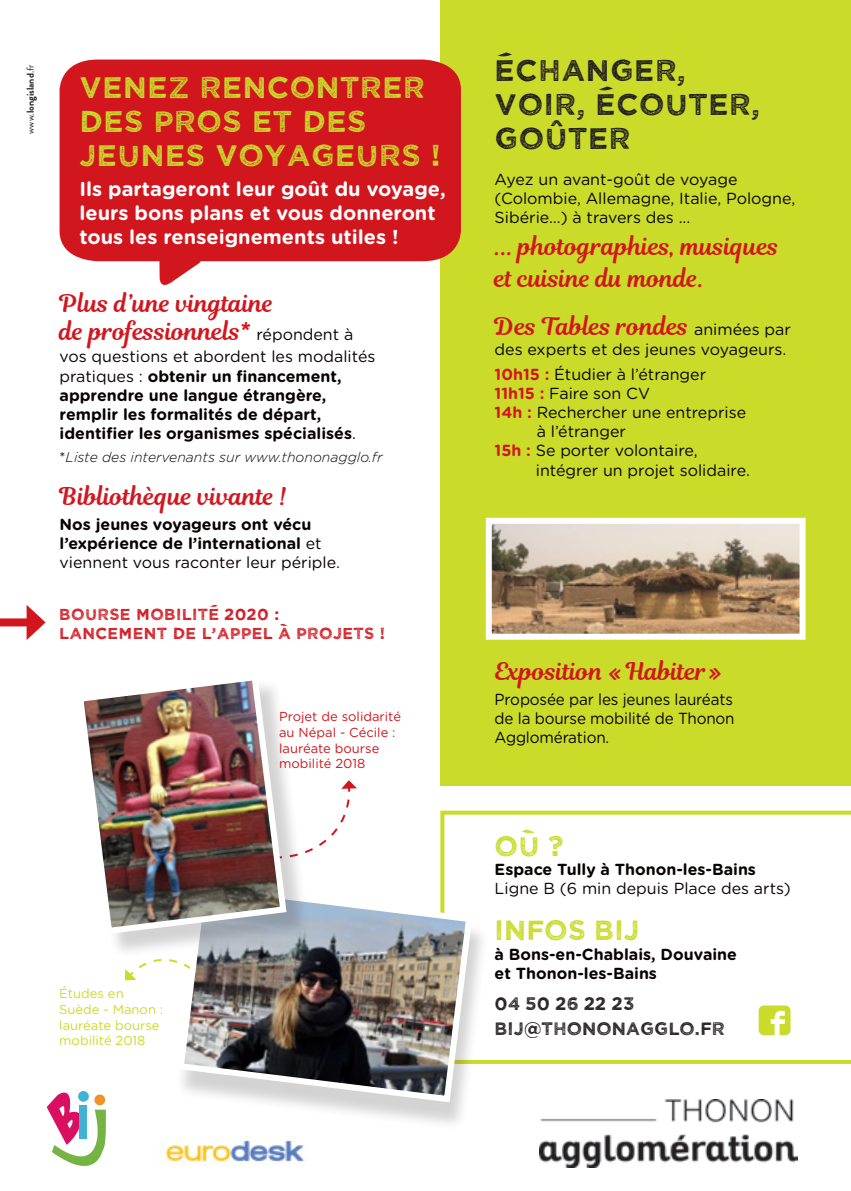
<style>
.page{position:relative;width:851px;height:1191px;background:#fff}
.page>*{position:absolute;margin:0;border:0;box-sizing:border-box;transform-origin:0 0}
.t1{font:30px/34px "Wicked Grit";letter-spacing:.02em;color:#cadb2a}
.t2{font:30px/34px "Wicked Grit";letter-spacing:.02em;color:#231f20}
.t3{font:27.8px "Wicked Grit";color:#cadb2a}
.t4{font:24px/28px "Magnolia Script";color:#d2161e}
.t5{font:700 20px/24px "Gotham Rounded";color:#fff}
.t6{font:18px "Wicked Grit";color:#231f20}
.t7{font:700 16px/19.2px "Gotham Rounded";color:#080302}
.t8{font:16px/19.2px "Gotham Rounded";color:#080302}
.t9{font:16px/18.8px "Gotham Rounded";color:#080302;text-align:justify;scale:.95 1}
.t10{font:16px/19.2px "Wicked Grit";letter-spacing:.02em;color:#d2161e}
.t11{font:italic 300 14px "Gotham Rounded";color:#080302}
.t12{font:13px/15.6px "Gotham Rounded";color:#d2161e}
.t13{font:13px/15.6px "Gotham Rounded";color:#cadb2a}
.t14{font:700 10px "Brandon Grotesque";color:#231f20}
.s1{font-weight:400}
.s2{font-family:"Gotham Rounded";font-size:16px;color:#080302}
.s3{font-weight:400;font-style:normal}
.s4{font-weight:700;color:#d2161e}
</style>
<div class="page">
<div style="left:440px;top:0;width:410px;height:786px;background:#cadb2a"></div>
<svg style="left:440px;top:810px;width:410px;height:254px"></svg>
<svg style="left:310px;top:780px;width:47px;height:72px"></svg>
<svg style="left:60px;top:60px;width:401px;height:225px;background:#d62e34"></svg>
<img style="left:218px;top:1140px;width:87px;height:22px">
<img style="left:540px;top:1099px;width:257px;height:69px">
<svg style="left:46px;top:959px;width:172px;height:207px"></svg>
<div style="left:175px;top:891px;width:315px;height:239px;background:#231f20;opacity:.2"></div>
<img style="left:174px;top:879px;width:301px;height:226px">
<div style="left:81px;top:677px;width:229px;height:281px;background:#231f20;opacity:.2"></div>
<img style="left:81px;top:677px;width:209px;height:260px">
<svg style="left:758px;top:1005px;width:32px;height:30px"></svg>
<img style="left:492px;top:525px;width:306px;height:107px">
<div style="left:485px;top:518px;width:320px;height:121px;border:6px solid #fff"></div>
<div style="left:0;top:618px;width:34px;height:8px;background:#d2161e"></div>
<svg style="left:27px;top:605px;width:19px;height:35px"></svg>
<p class="t14" style="left:23px;top:134px;width:70px;rotate:-90deg"><span class="s1">www.</span>longisland<span class="s1">.fr</span></p>
<p class="t1" style="left:79px;top:68px;width:362px">VENEZ RENCONTRER<br>DES PROS ET DES<br>JEUNES VOYAGEURS !</p>
<p class="t5" style="left:79px;top:176px;width:368px">Ils partageront leur goût du voyage, leurs bons plans et vous donneront tous les renseignements utiles !</p>
<p class="t4" style="left:60px;top:289px;width:295px">Plus d’une vingtaine<br>de professionnels* <span class="s2">répondent à</span></p>
<p class="t7" style="left:60px;top:346px;width:317px"><span class="s1">vos questions et abordent les modalités pratiques :</span> obtenir un financement, apprendre une langue étrangère, remplir les formalités de départ, identifier les organismes spécialisés<span class="s1">.</span></p>
<p class="t11" style="left:60px;top:447px;width:324px"><span class="s3">*</span>Liste des intervenants sur www.thononagglo.fr</p>
<p class="t4" style="left:60px;top:482px;width:229px">Bibliothèque vivante !</p>
<p class="t7" style="left:60px;top:513px;width:282px">Nos jeunes voyageurs ont vécu l’expérience de l’international <span class="s1">et viennent vous raconter leur périple.</span></p>
<p class="t10" style="left:59px;top:604px;width:327px">BOURSE MOBILITÉ 2020 :<br>LANCEMENT DE L’APPEL À PROJETS !</p>
<p class="t12" style="left:279px;top:708px;width:123px">Projet de solidarité au Népal - Cécile : lauréate bourse mobilité 2018</p>
<p class="t13" style="left:59px;top:985px;width:105px">Études en<br>Suède - Manon : lauréate bourse mobilité 2018</p>
<p class="t2" style="left:494px;top:51px;width:267px">ÉCHANGER,<br>VOIR, ÉCOUTER,<br>GOÛTER</p>
<p class="t8" style="left:494px;top:169px;width:302px">Ayez un avant-goût de voyage (Colombie, Allemagne, Italie, Pologne,<br>Sibérie…) à travers des ...</p>
<p class="t4" style="left:494px;top:232px;width:286px">... photographies, musiques</p>
<p class="t4" style="left:494px;top:264px;width:211px">et cuisine du monde.</p>
<p class="t4" style="left:494px;top:313px;width:297px">Des Tables rondes <span class="s2">animées par</span></p>
<p class="t8" style="left:494px;top:339px;width:293px">des experts et des jeunes voyageurs.</p>
<p class="t8" style="left:494px;top:363px;width:213px"><span class="s4">10h15 :</span> Étudier à l’étranger</p>
<p class="t8" style="left:494px;top:383px;width:157px"><span class="s4">11h15 :</span> Faire son CV</p>
<p class="t8" style="left:536px;top:402px;width:211px;text-indent:-42px"><span class="s4">14h :</span> Rechercher une entreprise à l’étranger</p>
<p class="t8" style="left:535px;top:440px;width:215px;text-indent:-41px"><span class="s4">15h :</span> Se porter volontaire, intégrer un projet solidaire.</p>
<p class="t4" style="left:494px;top:657px;width:229px">Exposition «Habiter»</p>
<p class="t9" style="left:494px;top:689px;width:254px">Proposée par les jeunes lauréats de la bourse mobilité de Thonon Agglomération.</p>
<p class="t3" style="left:494px;top:827px;width:70px">OÙ ?</p>
<p class="t7" style="left:494px;top:859px;width:263px">Espace Tully à Thonon-les-Bains</p>
<p class="t8" style="left:494px;top:878px;width:297px">Ligne B (6 min depuis Place des arts)</p>
<p class="t3" style="left:494px;top:912px;width:146px">INFOS BIJ</p>
<p class="t7" style="left:494px;top:943px;width:244px">à Bons-en-Chablais, Douvaine</p>
<p class="t7" style="left:494px;top:963px;width:164px">et Thonon-les-Bains</p>
<p class="t6" style="left:494px;top:991px;width:141px">04 50 26 22 23</p>
<p class="t6" style="left:494px;top:1017px;width:232px">BIJ@THONONAGGLO.FR</p>
</div>
